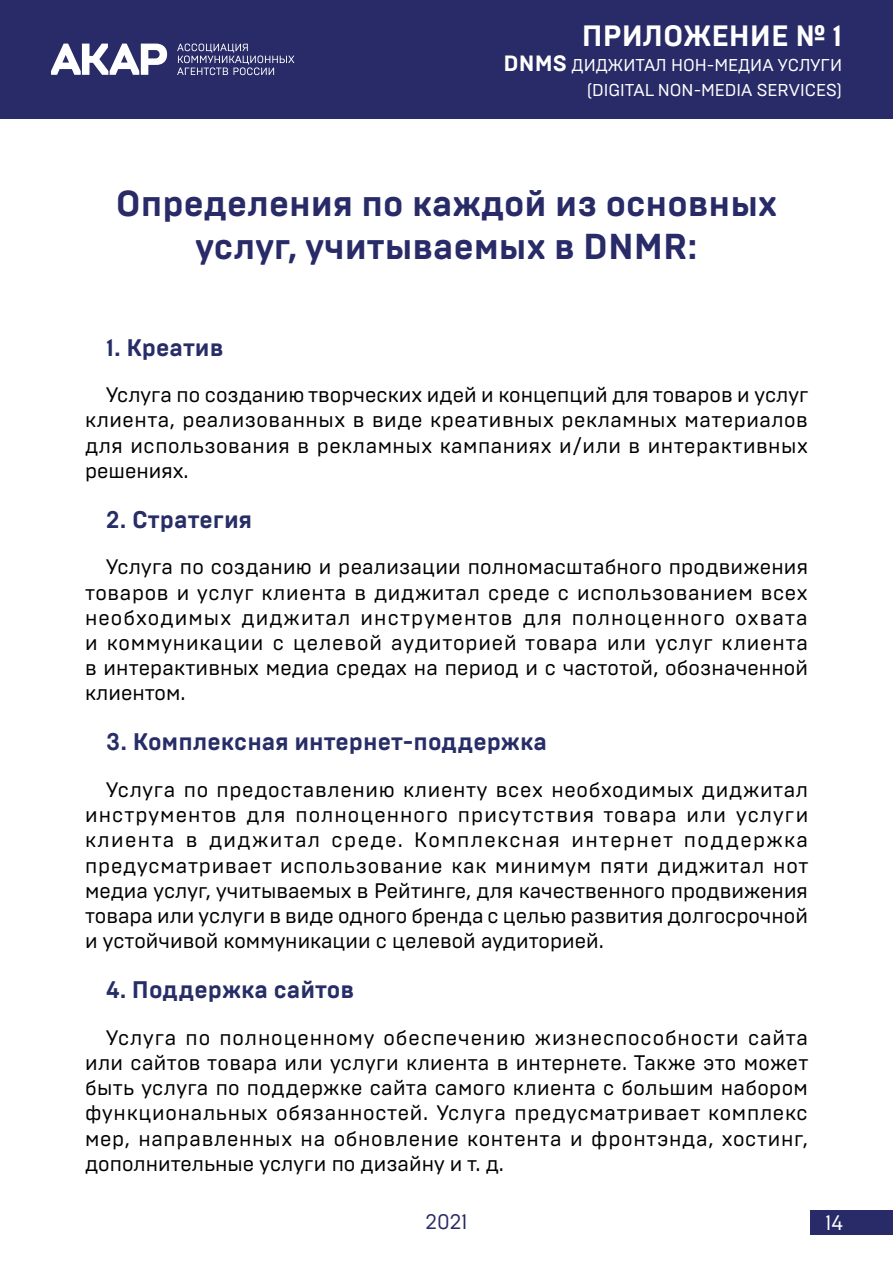
<style>
.page{position:relative;width:893px;height:1263px;background:#fff}
.page>*{position:absolute;margin:0;border:0;box-sizing:border-box;transform-origin:0 0}
.ZAGOLOVOK{font:700 36px/43.2px "Brutal Type";color:#282b67;text-align:center}
.text_indent{font:700 29.4px "Brutal Type";color:#fff}
.ZAGOLOVOK2{font:700 24px "Brutal Type";color:#272d67}
.text_indent-2{font:21px/25.2px "Brutal Type";color:#000;text-align:justify}
.t1{font:21px "Brutal Type";color:#282b67}
.t2{font:21px "Brutal Type";color:#fff}
.text_indent-3{font:17.1px "Brutal Type";color:#fff}
.s1{font-weight:700;font-size:22.05px}
</style>
<div class="page">
<div style="left:0;top:0;width:893px;height:119px;background:#282b67"></div>
<div style="left:810px;top:1210px;width:83px;height:25px;background:#282b67"></div>
<svg style="left:51px;top:44px;width:116px;height:31px"></svg>
<svg style="left:177px;top:44px;width:117px;height:31px"></svg>
<p class="text_indent" style="left:582px;top:18px;width:262px">ПРИЛОЖЕНИЕ № 1</p>
<p class="text_indent-3" style="left:504px;top:55px;width:340px"><span class="s1">DNMS</span> ДИДЖИТАЛ НОН-МЕДИА УСЛУГИ</p>
<p class="text_indent-3" style="left:587px;top:80px;width:257px">(DIGITAL NON-MEDIA SERVICES)</p>
<p class="ZAGOLOVOK" style="left:116px;top:182px;width:663px">Определения по каждой из основных услуг, учитываемых в DNMR:</p>
<p class="ZAGOLOVOK2" style="left:106px;top:333px;width:119px">1. Креатив</p>
<p class="text_indent-2" style="left:85px;top:382px;width:725px;text-indent:21px">Услуга по созданию творческих идей и концепций для товаров и услуг клиента, реализованных в виде креативных рекламных материалов для использования в рекламных кампаниях и/или в интерактивных решениях.</p>
<p class="ZAGOLOVOK2" style="left:106px;top:505px;width:148px">2. Стратегия</p>
<p class="text_indent-2" style="left:85px;top:554px;width:725px;text-indent:21px">Услуга по созданию и реализации полномасштабного продвижения товаров и услуг клиента в диджитал среде с использованием всех необходимых диджитал инструментов для полноценного охвата и коммуникации с целевой аудиторией товара или услуг клиента в интерактивных медиа средах на период и с частотой, обозначенной клиентом.</p>
<p class="ZAGOLOVOK2" style="left:106px;top:727px;width:442px">3. Комплексная интернет-поддержка</p>
<p class="text_indent-2" style="left:85px;top:777px;width:725px;text-indent:21px">Услуга по предоставлению клиенту всех необходимых диджитал инструментов для полноценного присутствия товара или услуги клиента в диджитал среде. Комплексная интернет поддержка предусматривает использование как минимум пяти диджитал нот медиа услуг, учитываемых в Рейтинге, для качественного продвижения товара или услуги в виде одного бренда с целью развития долгосрочной и устойчивой коммуникации с целевой аудиторией.</p>
<p class="ZAGOLOVOK2" style="left:106px;top:975px;width:249px">4. Поддержка сайтов</p>
<p class="text_indent-2" style="left:85px;top:1025px;width:725px;text-indent:21px">Услуга по полноценному обеспечению жизнеспособности сайта или сайтов товара или услуги клиента в интернете. Также это может быть услуга по поддержке сайта самого клиента с большим набором функциональных обязанностей. Услуга предусматривает комплекс мер, направленных на обновление контента и фронтэнда, хостинг, дополнительные услуги по дизайну и т. д.</p>
<p class="t1" style="left:425px;top:1209px;width:44px">2021</p>
<p class="t2" style="left:825px;top:1210px;width:19px">14</p>
</div>
